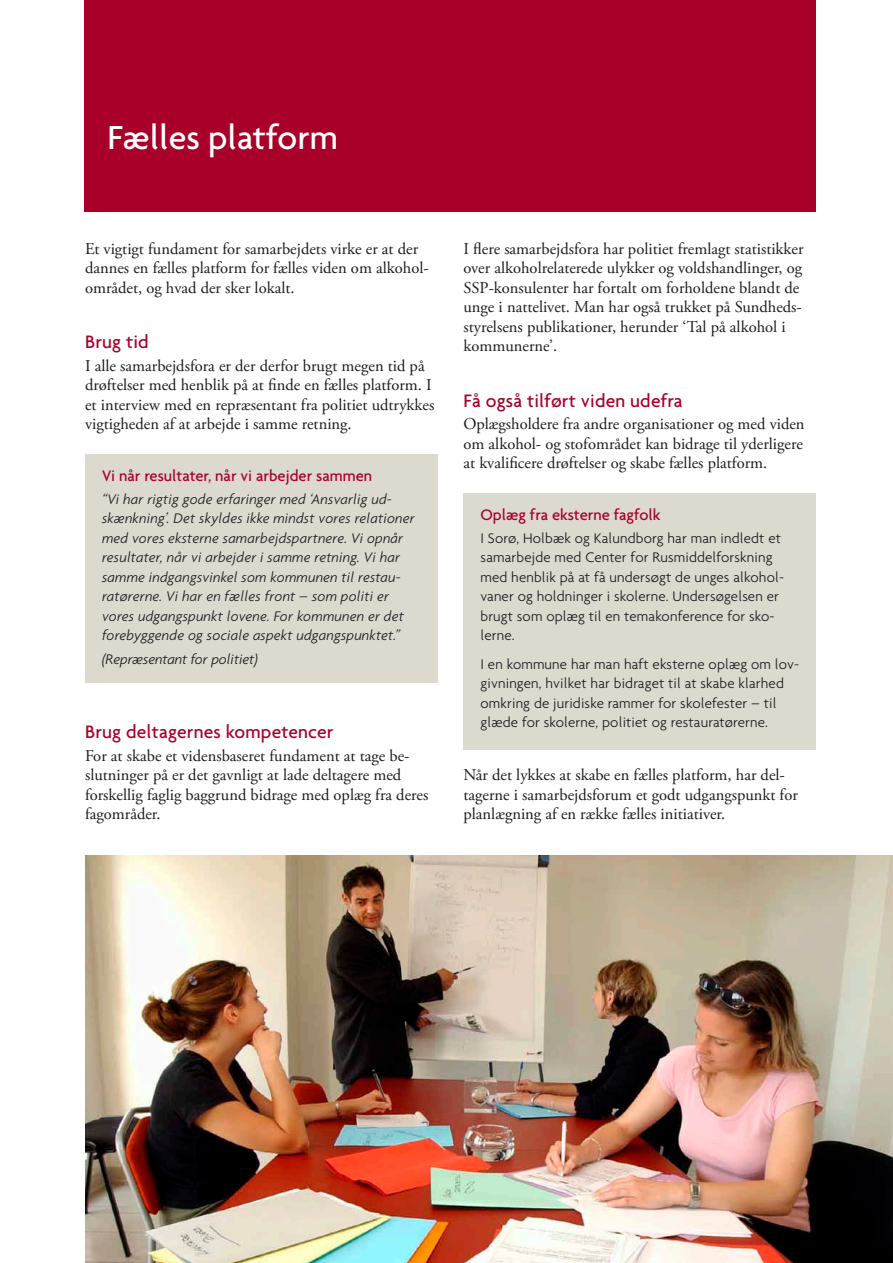
<style>
.page{position:relative;width:893px;height:1263px;background:#fff}
.page>*{position:absolute;margin:0;border:0;box-sizing:border-box;transform-origin:0 0}
.Kapitel{font:500 36px "Agenda";color:#fff}
.Rubrik_2{font:500 19.5px "Agenda";letter-spacing:.01em;color:#a90029}
.Brødtext{font:16.5px/19.5px "Adobe Garamond Pro";color:#1b1c20}
.Box_titel{font:500 16.5px "Agenda";color:#a90029}
.Citat__kusiv{font:300 15px/19.5px "Agenda";letter-spacing:.01em;color:#1b1c20}
.Citat__kusiv-2{font:italic 300 15px/19.5px "Agenda";letter-spacing:.01em;color:#1b1c20}
</style>
<div class="page">
<div style="left:85px;top:454px;width:353px;height:229px;background:#dcd9cf"></div>
<div style="left:463px;top:494px;width:353px;height:256px;background:#dcd9cf"></div>
<div style="left:85px;top:0;width:731px;height:211px;background:#a90029"></div>
<img style="left:85px;top:856px;width:808px;height:407px">
<p class="Kapitel" style="left:107px;top:116px;width:232px">Fælles platform</p>
<p class="Brødtext" style="left:85px;top:239px;width:345px">Et vigtigt fundament for samarbejdets virke er at der dannes en fælles platform for fælles viden om alkohol&shy;området, og hvad der sker lokalt.</p>
<p class="Rubrik_2" style="left:85px;top:330px;width:65px">Brug tid</p>
<p class="Brødtext" style="left:85px;top:356px;width:351px">I alle samarbejdsfora er der derfor brugt megen tid på drøftelser med henblik på at finde en fælles platform. I et interview med en repræsentant fra politiet udtrykkes vigtigheden af at arbejde i samme retning.</p>
<p class="Box_titel" style="left:102px;top:466px;width:272px">Vi når resultater, når vi arbejder sammen</p>
<p class="Citat__kusiv-2" style="left:102px;top:489px;width:314px">“Vi har rigtig gode erfaringer med ‘Ansvarlig ud&shy;skænkning’. Det skyldes ikke mindst vores relationer med vores eksterne samarbejdspartnere. Vi opnår resultater, når vi arbejder i samme retning. Vi har samme indgangsvinkel som kommunen til restau&shy;ratørerne. Vi har en fælles front – som politi er vores udgangspunkt lovene. For kommunen er det forebyggende og sociale aspekt udgangspunktet.”</p>
<p class="Citat__kusiv-2" style="left:102px;top:649px;width:157px">(Repræsentant for politiet)</p>
<p class="Rubrik_2" style="left:85px;top:720px;width:250px">Brug deltagernes kompetencer</p>
<p class="Brødtext" style="left:85px;top:746px;width:345px">For at skabe et vidensbaseret fundament at tage be&shy;slutninger på er det gavnligt at lade deltagere med forskellig faglig baggrund bidrage med oplæg fra deres fagområder.</p>
<p class="Brødtext" style="left:463px;top:239px;width:342px">I flere samarbejdsfora har politiet fremlagt statistikker over alkoholrelaterede ulykker og voldshandlinger, og SSP-konsulenter har fortalt om forholdene blandt de unge i nattelivet. Man har også trukket på Sundheds&shy;styrelsens publikationer, herunder ‘Tal på alkohol i kommunerne’.</p>
<p class="Rubrik_2" style="left:463px;top:388px;width:221px">Få også tilført viden udefra</p>
<p class="Brødtext" style="left:463px;top:415px;width:343px;text-align:justify">Oplægsholdere fra andre organisationer og med viden om alkohol- og stofområdet kan bidrage til yderligere at kvalificere drøftelser og skabe fælles platform.</p>
<p class="Box_titel" style="left:480px;top:505px;width:181px">Oplæg fra eksterne fagfolk</p>
<p class="Citat__kusiv" style="left:480px;top:528px;width:305px">I Sorø, Holbæk og Kalundborg har man indledt et samarbejde med Center for Rusmiddelforskning med henblik på at få undersøgt de unges alkohol&shy;vaner og holdninger i skolerne. Undersøgelsen er brugt som oplæg til en temakonference for sko&shy;lerne.</p>
<p class="Citat__kusiv" style="left:480px;top:654px;width:320px">I en kommune har man haft eksterne oplæg om lov&shy;givningen, hvilket har bidraget til at skabe klarhed omkring de juridiske rammer for skolefester – til glæde for skolerne, politiet og restauratørerne.</p>
<p class="Brødtext" style="left:463px;top:766px;width:336px">Når det lykkes at skabe en fælles platform, har del&shy;tagerne i samarbejdsforum et godt udgangspunkt for planlægning af en række fælles initiativer.</p>
</div>
